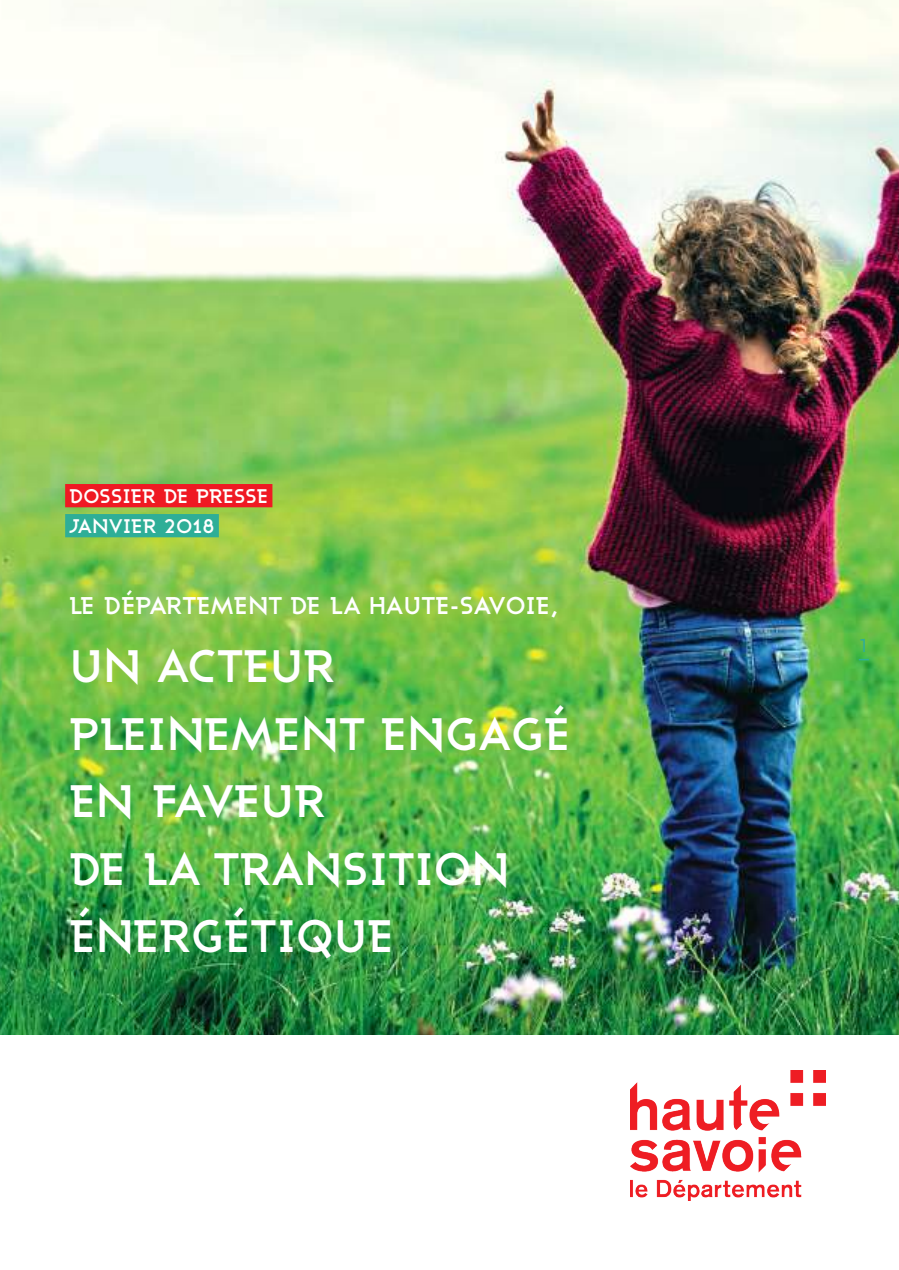
<style>
.page{position:relative;width:899px;height:1270px;background:#fff}
.page>*{position:absolute;margin:0;border:0;box-sizing:border-box;transform-origin:0 0}
.t1{font:700 45px/67.5px "Ashby";color:#fff}
.t2{font:700 24px "Ashby";color:#fff}
.t3{font:700 19.5px/30px "Ashby";color:#fff}
.t4{font:18px "Roboto";color:#2eae97}
</style>
<div class="page">
<img style="left:0;top:0;width:898px;height:1033px">
<div style="left:65px;top:484px;width:207px;height:23px;background:#ef1923"></div>
<div style="left:65px;top:514px;width:154px;height:23px;background:#2eae97"></div>
<img style="left:630px;top:1070px;width:195px;height:130px">
<svg style="left:858px;top:658px;width:10px;height:2px"></svg>
<p class="t3" style="left:69px;top:480px;width:200px">DOSSIER DE PRESSE<br>JANVIER 2018</p>
<p class="t2" style="left:69px;top:590px;width:490px">LE DÉPARTEMENT DE LA HAUTE-SAVOIE,</p>
<p class="t1" style="left:69px;top:631px;width:502px">UN ACTEUR<br>PLEINEMENT ENGAGÉ<br>EN FAVEUR<br>DE LA TRANSITION<br>ÉNERGÉTIQUE</p>
<p class="t4" style="left:858px;top:635px;width:12px">1</p>
</div>
